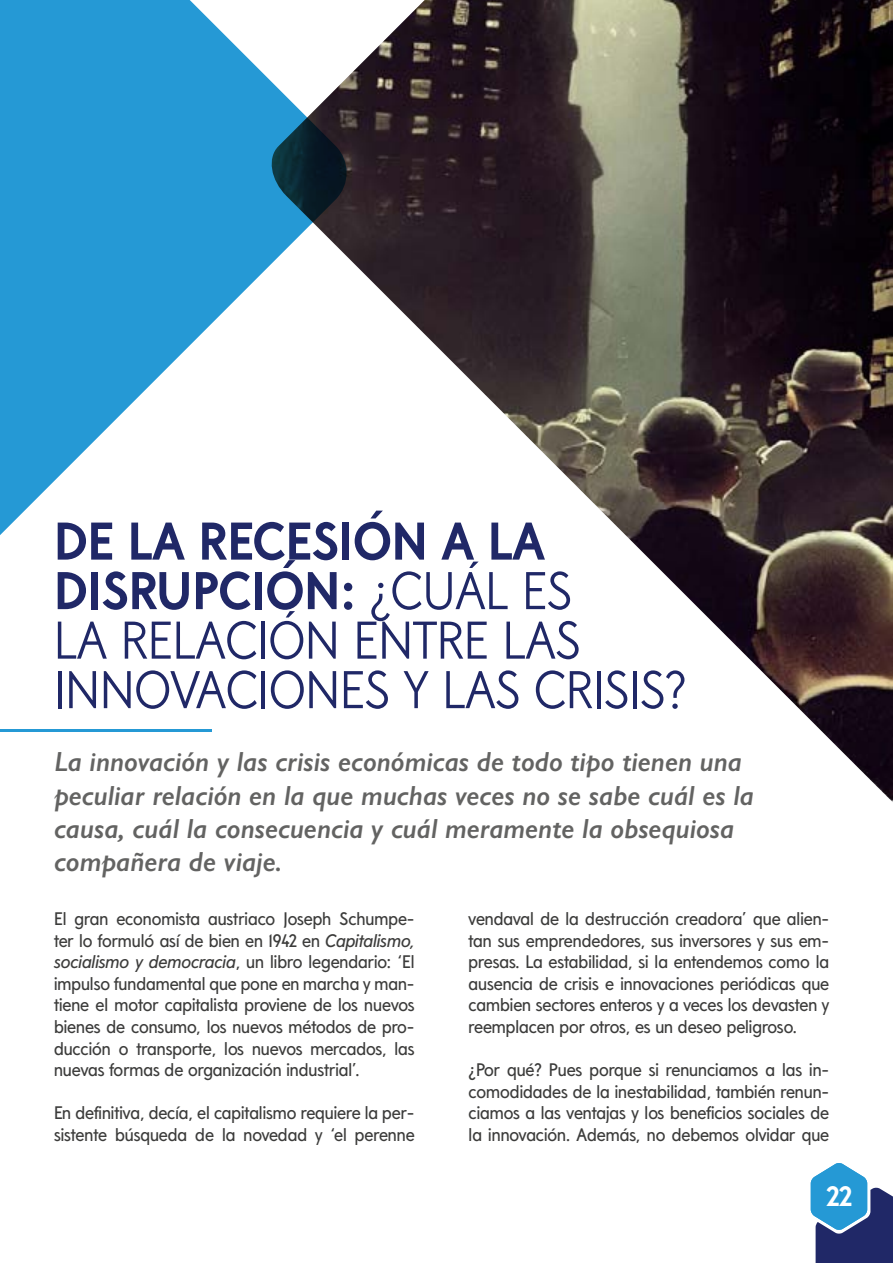
<style>
.page{position:relative;width:893px;height:1263px;background:#fff}
.page>*{position:absolute;margin:0;border:0;box-sizing:border-box;transform-origin:0 0}
.t1{font:300 52.5px/49.5px "Mediolanum Sans";color:#202867}
.t2{font:italic 600 27.75px/33.3px "Gill Sans";color:#636362}
.t3{font:700 27.75px "Mediolanum Sans";color:#fff}
.t4{font:18px/21.6px "Mediolanum Sans";color:#3c3c3b;text-align:justify}
.s1{font-weight:700}
.s2{font-style:italic}
</style>
<div class="page">
<svg style="left:811px;top:1163px;width:82px;height:100px"></svg>
<img style="left:350px;top:0;width:543px;height:802px">
<svg style="left:0;top:0;width:350px;height:535px;fill:#2599d5"></svg>
<hr style="left:0;top:729px;width:211px;height:3px;background:#2599d5">
<h1 class="t1" style="left:54px;top:517px;width:634px"><span class="s1">DE LA RECESIÓN A LA<br>DISRUPCIÓN:</span> ¿CUÁL ES<br>LA RELACIÓN ENTRE LAS<br>INNOVACIONES Y LAS CRISIS?</h1>
<h2 class="t2" style="left:54px;top:745px;width:701px">La innovación y las crisis económicas de todo tipo tienen una peculiar relación en la que muchas veces no se sabe cuál es la causa, cuál la consecuencia y cuál meramente la obsequiosa compañera de viaje.</h2>
<p class="t4" style="left:54px;top:908px;width:362px">El gran economista austriaco Joseph Schumpe&shy;ter lo formuló así de bien en 1942 en <span class="s2">Capitalismo, socialismo y democracia</span>, un libro legendario: ‘El impulso fundamental que pone en marcha y man&shy;tiene el motor capitalista proviene de los nuevos bienes de consumo, los nuevos métodos de pro&shy;ducción o transporte, los nuevos mercados, las nuevas formas de organización industrial’.</p>
<p class="t4" style="left:54px;top:1102px;width:362px">En definitiva, decía, el capitalismo requiere la per&shy;sistente búsqueda de la novedad y ‘el perenne</p>
<p class="t4" style="left:469px;top:908px;width:362px">vendaval de la destrucción creadora’ que alien&shy;tan sus emprendedores, sus inversores y sus em&shy;presas. La estabilidad, si la entendemos como la ausencia de crisis e innovaciones periódicas que cambien sectores enteros y a veces los devasten y reemplacen por otros, es un deseo peligroso.</p>
<p class="t4" style="left:469px;top:1059px;width:362px">¿Por qué? Pues porque si renunciamos a las in&shy;comodidades de la inestabilidad, también renun&shy;ciamos a las ventajas y los beneficios sociales de la innovación. Además, no debemos olvidar que</p>
<h2 class="t3" style="left:826px;top:1180px;width:27px">22</h2>
</div>
